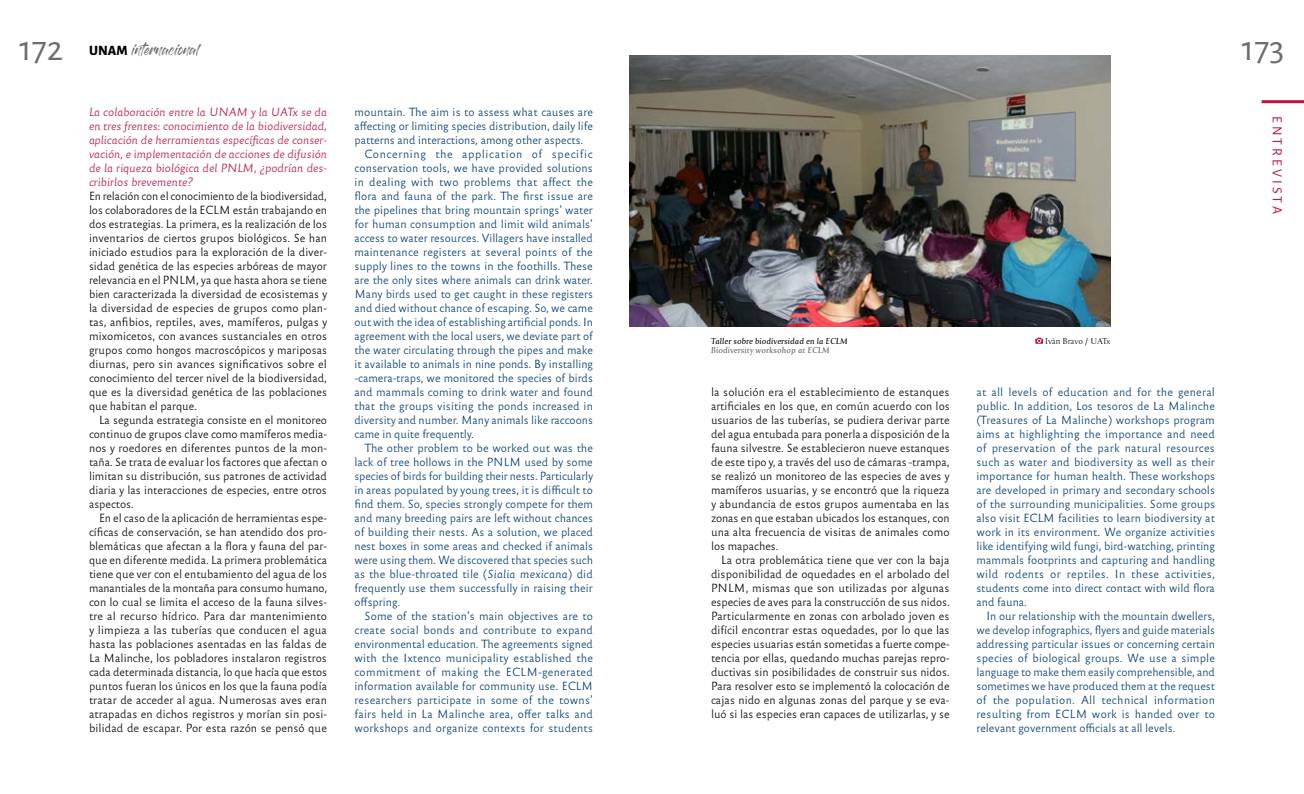
<style>
.page{position:relative;width:1304px;height:794px;background:#fff}
.page>*{position:absolute;margin:0;border:0;box-sizing:border-box;transform-origin:0 0}
.t1{font:36px "Alegreya Sans";color:#6d6d6c}
.t2{font:14px "Alegreya Sans";letter-spacing:.22em;color:#bb1542}
.t3{font:11px/14px "Reforma 2018 Blanca";color:#003b71;text-align:justify}
.t4{font:11px/14px "Reforma 2018 Blanca";color:#000;text-align:justify}
.t5{font:11px/14px "Reforma 2018 Blanca Italica";color:#bb1542;text-align:justify}
.t6{font:11px "Reforma 2018 Blanca";letter-spacing:.02em;color:#003b71}
.t7{font:11px "Reforma 2018 Blanca";letter-spacing:.025em;color:#003b71}
.t8{font:11px "Reforma 2018 Blanca";letter-spacing:.06em;color:#003b71}
.t9{font:11px "Gloss And Bloom";color:#6b6b6a}
.t10{font:8px "Reforma 1918 Gris Italica";color:#000}
.t11{font:8px "Reforma 1918 Gris Italica";color:#646363}
.t12{font:8px "Reforma 1918 Blanca";letter-spacing:-.01em;color:#000}
.s1{font-family:"Alegreya Sans";font-weight:800;font-size:14px;color:#000}
.s2{font-family:"Reforma 2018 Blanca Italica"}
</style>
<div class="page">
<hr style="left:1262px;top:100px;width:42px;height:3px;background:#bb1542">
<img style="left:630px;top:55px;width:480px;height:271px">
<svg style="left:1035px;top:337px;width:8px;height:7px"></svg>
<h1 class="t1" style="left:20px;top:24px;width:45px">172</h1>
<p class="t9" style="left:89px;top:45px;width:112px"><span class="s1">UNAM</span> internacional</p>
<h1 class="t1" style="left:1242px;top:24px;width:44px">173</h1>
<p class="t5" style="left:89px;top:105px;width:240px">La colaboración entre la UNAM y la UATx se da</p>
<p class="t5" style="left:89px;top:119px;width:240px">en tres frentes: conocimiento de la biodiversidad, aplicación de herramientas específicas de conser&shy;vación, e implementación de acciones de difusión de la riqueza biológica del PNLM, ¿podrían des&shy;cribirlos brevemente?</p>
<p class="t4" style="left:89px;top:189px;width:240px">En relación con el conocimiento de la biodiversidad, los colaboradores de la ECLM están trabajando en dos estrategias. La primera, es la realización de los inventarios de ciertos grupos biológicos. Se han iniciado estudios para la exploración de la diver&shy;sidad genética de las especies arbóreas de mayor relevancia en el PNLM, ya que hasta ahora se tiene bien caracterizada la diversidad de ecosistemas y la diversidad de especies de grupos como plan&shy;tas, anfibios, reptiles, aves, mamíferos, pulgas y mixomicetos, con avances sustanciales en otros grupos como hongos macroscópicos y mariposas diurnas, pero sin avances significativos sobre el conocimiento del tercer nivel de la biodiversidad, que es la diversidad genética de las poblaciones que habitan el parque.</p>
<p class="t4" style="left:89px;top:413px;width:240px;text-indent:10px">La segunda estrategia consiste en el monitoreo continuo de grupos clave como mamíferos media&shy;nos y roedores en diferentes puntos de la mon&shy;taña. Se trata de evaluar los factores que afectan o limitan su distribución, sus patrones de actividad diaria y las interacciones de especies, entre otros aspectos.</p>
<p class="t4" style="left:89px;top:511px;width:240px;text-indent:10px">En el caso de la aplicación de herramientas espe&shy;cíficas de conservación, se han atendido dos pro&shy;blemáticas que afectan a la flora y fauna del par&shy;que en diferente medida. La primera problemática tiene que ver con el entubamiento del agua de los manantiales de la montaña para consumo humano, con lo cual se limita el acceso de la fauna silves&shy;tre al recurso hídrico. Para dar mantenimiento y limpieza a las tuberías que conducen el agua hasta las poblaciones asentadas en las faldas de La Malinche, los pobladores instalaron registros cada determinada distancia, lo que hacía que estos puntos fueran los únicos en los que la fauna podía tratar de acceder al agua. Numerosas aves eran atrapadas en dichos registros y morían sin posi&shy;bilidad de escapar. Por esta razón se pensó que</p>
<p class="t3" style="left:354px;top:105px;width:240px">mountain. The aim is to assess what causes are</p>
<p class="t3" style="left:354px;top:119px;width:240px">affecting or limiting species distribution, daily life</p>
<p class="t3" style="left:354px;top:133px;width:230px">patterns and interactions, among other aspects.</p>
<p class="t8" style="left:364px;top:148px;width:230px">Concerning the application of specific</p>
<p class="t3" style="left:354px;top:161px;width:240px">conservation tools, we have provided solutions</p>
<p class="t7" style="left:354px;top:176px;width:240px">in dealing with two problems that affect the</p>
<p class="t3" style="left:354px;top:189px;width:240px">flora and fauna of the park. The first issue are</p>
<p class="t3" style="left:354px;top:203px;width:240px">the pipelines that bring mountain springs’ water</p>
<p class="t3" style="left:354px;top:217px;width:240px">for human consumption and limit wild animals’</p>
<p class="t3" style="left:354px;top:231px;width:240px">access to water resources. Villagers have installed</p>
<p class="t3" style="left:354px;top:245px;width:240px">maintenance registers at several points of the</p>
<p class="t3" style="left:354px;top:259px;width:240px">supply lines to the towns in the foothills. These</p>
<p class="t3" style="left:354px;top:273px;width:240px">are the only sites where animals can drink water.</p>
<p class="t3" style="left:354px;top:287px;width:240px">Many birds used to get caught in these registers</p>
<p class="t3" style="left:354px;top:301px;width:240px">and died without chance of escaping. So, we came</p>
<p class="t3" style="left:354px;top:315px;width:240px">out with the idea of establishing artificial ponds. In</p>
<p class="t3" style="left:354px;top:329px;width:240px">agreement with the local users, we deviate part of</p>
<p class="t3" style="left:354px;top:343px;width:240px">the water circulating through the pipes and make</p>
<p class="t3" style="left:354px;top:357px;width:240px">it available to animals in nine ponds. By installing</p>
<p class="t3" style="left:354px;top:371px;width:240px">-camera-traps, we monitored the species of birds</p>
<p class="t3" style="left:354px;top:385px;width:240px">and mammals coming to drink water and found</p>
<p class="t3" style="left:354px;top:399px;width:240px">that the groups visiting the ponds increased in</p>
<p class="t3" style="left:354px;top:413px;width:240px">diversity and number. Many animals like raccoons</p>
<p class="t3" style="left:354px;top:427px;width:121px">came in quite frequently.</p>
<p class="t3" style="left:364px;top:441px;width:230px">The other problem to be worked out was the</p>
<p class="t3" style="left:354px;top:455px;width:240px">lack of tree hollows in the PNLM used by some</p>
<p class="t3" style="left:354px;top:469px;width:240px">species of birds for building their nests. Particularly</p>
<p class="t3" style="left:354px;top:483px;width:240px">in areas populated by young trees, it is difficult to</p>
<p class="t3" style="left:354px;top:497px;width:240px">find them. So, species strongly compete for them</p>
<p class="t3" style="left:354px;top:511px;width:240px">and many breeding pairs are left without chances</p>
<p class="t3" style="left:354px;top:525px;width:240px">of building their nests. As a solution, we placed</p>
<p class="t3" style="left:354px;top:539px;width:240px">nest boxes in some areas and checked if animals</p>
<p class="t3" style="left:354px;top:553px;width:240px">were using them. We discovered that species such</p>
<p class="t3" style="left:354px;top:567px;width:240px">as the blue-throated tile (<span class="s2">Sialia mexicana</span>) did</p>
<p class="t3" style="left:354px;top:581px;width:240px">frequently use them successfully in raising their</p>
<p class="t3" style="left:354px;top:595px;width:47px">offspring.</p>
<p class="t3" style="left:364px;top:609px;width:230px">Some of the station’s main objectives are to</p>
<p class="t6" style="left:354px;top:624px;width:240px">create social bonds and contribute to expand</p>
<p class="t3" style="left:354px;top:637px;width:240px">environmental education. The agreements signed</p>
<p class="t6" style="left:354px;top:652px;width:240px">with the Ixtenco municipality established the</p>
<p class="t7" style="left:354px;top:666px;width:240px">commitment of making the ECLM-generated</p>
<p class="t3" style="left:354px;top:679px;width:240px">information available for community use. ECLM</p>
<p class="t6" style="left:354px;top:694px;width:240px">researchers participate in some of the towns’</p>
<p class="t3" style="left:354px;top:707px;width:240px">fairs held in La Malinche area, offer talks and</p>
<p class="t3" style="left:354px;top:721px;width:240px">workshops and organize contexts for students</p>
<p class="t10" style="left:711px;top:336px;width:138px">Taller sobre biodiversidad en la ECLM</p>
<p class="t12" style="left:1045px;top:336px;width:67px">Iván Bravo / UATx</p>
<p class="t11" style="left:711px;top:346px;width:120px">Biodiversity worksohop at ECLM</p>
<p class="t4" style="left:711px;top:385px;width:240px">la solución era el establecimiento de estanques artificiales en los que, en común acuerdo con los usuarios de las tuberías, se pudiera derivar parte del agua entubada para ponerla a disposición de la fauna silvestre. Se establecieron nueve estanques de este tipo y, a través del uso de cámaras -trampa, se realizó un monitoreo de las especies de aves y mamíferos usuarias, y se encontró que la riqueza y abundancia de estos grupos aumentaba en las zonas en que estaban ubicados los estanques, con una alta frecuencia de visitas de animales como los mapaches.</p>
<p class="t4" style="left:711px;top:553px;width:240px;text-indent:10px">La otra problemática tiene que ver con la baja disponibilidad de oquedades en el arbolado del PNLM, mismas que son utilizadas por algunas especies de aves para la construcción de sus nidos.<br>Particularmente en zonas con arbolado joven es difícil encontrar estas oquedades, por lo que las especies usuarias están sometidas a fuerte compe&shy;tencia por ellas, quedando muchas parejas repro&shy;ductivas sin posibilidades de construir sus nidos.<br>Para resolver esto se implementó la colocación de cajas nido en algunas zonas del parque y se eva&shy;luó si las especies eran capaces de utilizarlas, y se</p>
<p class="t3" style="left:976px;top:385px;width:240px">at all levels of education and for the general public. In addition, Los tesoros de La Malinche (Treasures of La Malinche) workshops program aims at highlighting the importance and need of preservation of the park natural resources such as water and biodiversity as well as their importance for human health. These workshops are developed in primary and secondary schools of the surrounding municipalities. Some groups also visit ECLM facilities to learn biodiversity at work in its environment. We organize activities like identifying wild fungi, bird-watching, printing mammals footprints and capturing and handling wild rodents or reptiles. In these activities, students come into direct contact with wild flora and fauna.</p>
<p class="t3" style="left:976px;top:609px;width:240px;text-indent:10px">In our relationship with the mountain dwellers, we develop infographics, flyers and guide materials addressing particular issues or concerning certain species of biological groups. We use a simple language to make them easily comprehensible, and sometimes we have produced them at the request of the population. All technical information resulting from ECLM work is handed over to relevant government officials at all levels.</p>
<p class="t2" style="left:1287px;top:116px;width:99px;rotate:90deg">ENTREVISTA</p>
</div>
